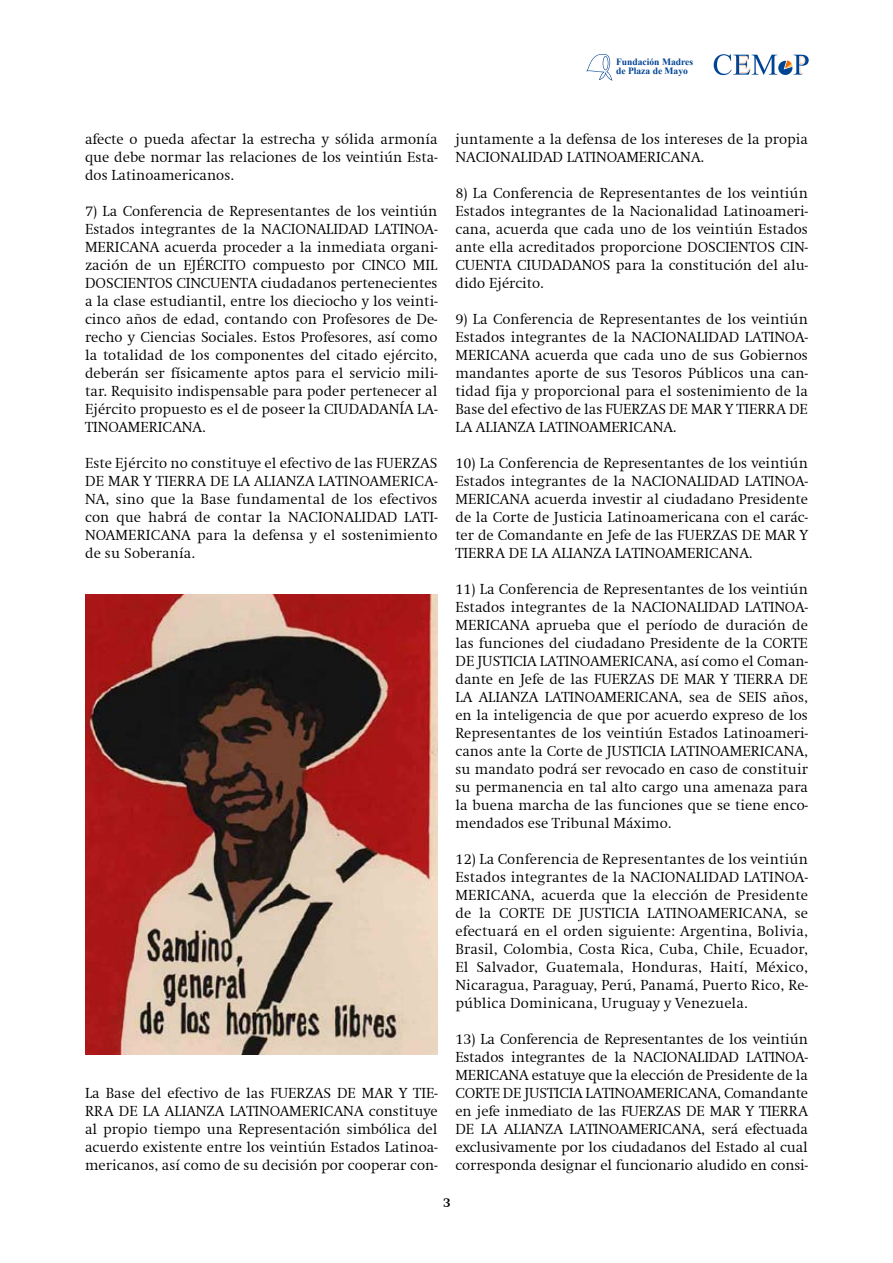
<style>
.page{position:relative;width:893px;height:1263px;background:#fff}
.page>*{position:absolute;margin:0;border:0;box-sizing:border-box;transform-origin:0 0}
.t1{font:300 15px/18px "Swift";color:#000;text-align:justify}
.t2{font:700 13.5px "Swift";color:#000}
.t3{font:700 9.6px/9px "Times New Roman";color:#004494}
</style>
<div class="page">
<svg style="left:714px;top:54px;width:95px;height:21px"></svg>
<svg style="left:586px;top:54px;width:26px;height:27px"></svg>
<img style="left:85px;top:594px;width:352px;height:460px">
<p class="t3" style="left:616px;top:57px;width:79px">Fundación Madres de Plaza de Mayo</p>
<p class="t1" style="left:85px;top:130px;width:354px">afecte o pueda afectar la estrecha y sólida armonía que debe normar las relaciones de los veintiún Esta&shy;dos Latinoamericanos.</p>
<p class="t1" style="left:85px;top:202px;width:354px">7) La Conferencia de Representantes de los veintiún Estados integrantes de la NACIONALIDAD LATINOA-MERICANA acuerda proceder a la inmediata organi&shy;zación de un EJÉRCITO compuesto por CINCO MIL DOSCIENTOS CINCUENTA ciudadanos pertenecientes a la clase estudiantil, entre los dieciocho y los veinti&shy;cinco años de edad, contando con Profesores de De&shy;recho y Ciencias Sociales. Estos Profesores, así como la totalidad de los componentes del citado ejército, deberán ser físicamente aptos para el servicio mili&shy;tar. Requisito indispensable para poder pertenecer al Ejército propuesto es el de poseer la CIUDADANÍA LA-TINOAMERICANA.</p>
<p class="t1" style="left:85px;top:454px;width:354px">Este Ejército no constituye el efectivo de las FUERZAS DE MAR Y TIERRA DE LA ALIANZA LATINOAMERICA-NA, sino que la Base fundamental de los efectivos con que habrá de contar la NACIONALIDAD LATI-NOAMERICANA para la defensa y el sostenimiento de su Soberanía.</p>
<p class="t1" style="left:85px;top:1084px;width:354px">La Base del efectivo de las FUERZAS DE MAR Y TIE-RRA DE LA ALIANZA LATINOAMERICANA constituye al propio tiempo una Representación simbólica del acuerdo existente entre los veintiún Estados Latinoa&shy;mericanos, así como de su decisión por cooperar con-</p>
<p class="t1" style="left:455px;top:130px;width:354px">juntamente a la defensa de los intereses de la propia<br>NACIONALIDAD LATINOAMERICANA.</p>
<p class="t1" style="left:455px;top:184px;width:354px">8) La Conferencia de Representantes de los veintiún Estados integrantes de la Nacionalidad Latinoameri&shy;cana, acuerda que cada uno de los veintiún Estados ante ella acreditados proporcione DOSCIENTOS CIN-CUENTA CIUDADANOS para la constitución del alu&shy;dido Ejército.</p>
<p class="t1" style="left:455px;top:310px;width:354px">9) La Conferencia de Representantes de los veintiún Estados integrantes de la NACIONALIDAD LATINOA-MERICANA acuerda que cada uno de sus Gobiernos mandantes aporte de sus Tesoros Públicos una can&shy;tidad fija y proporcional para el sostenimiento de la Base del efectivo de las FUERZAS DE MAR Y TIERRA DE LA ALIANZA LATINOAMERICANA.</p>
<p class="t1" style="left:455px;top:454px;width:354px">10) La Conferencia de Representantes de los veintiún Estados integrantes de la NACIONALIDAD LATINOA-MERICANA acuerda investir al ciudadano Presidente de la Corte de Justicia Latinoamericana con el carác&shy;ter de Comandante en Jefe de las FUERZAS DE MAR Y TIERRA DE LA ALIANZA LATINOAMERICANA.</p>
<p class="t1" style="left:455px;top:580px;width:354px">11) La Conferencia de Representantes de los veintiún Estados integrantes de la NACIONALIDAD LATINOA-MERICANA aprueba que el período de duración de las funciones del ciudadano Presidente de la CORTE DE JUSTICIA LATINOAMERICANA, así como el Coman&shy;dante en Jefe de las FUERZAS DE MAR Y TIERRA DE LA ALIANZA LATINOAMERICANA, sea de SEIS años, en la inteligencia de que por acuerdo expreso de los Representantes de los veintiún Estados Latinoameri&shy;canos ante la Corte de JUSTICIA LATINOAMERICANA, su mandato podrá ser revocado en caso de constituir su permanencia en tal alto cargo una amenaza para la buena marcha de las funciones que se tiene enco&shy;mendados ese Tribunal Máximo.</p>
<p class="t1" style="left:455px;top:850px;width:354px">12) La Conferencia de Representantes de los veintiún Estados integrantes de la NACIONALIDAD LATINOA-MERICANA, acuerda que la elección de Presidente de la CORTE DE JUSTICIA LATINOAMERICANA, se efectuará en el orden siguiente: Argentina, Bolivia, Brasil, Colombia, Costa Rica, Cuba, Chile, Ecuador, El Salvador, Guatemala, Honduras, Haití, México, Nicaragua, Paraguay, Perú, Panamá, Puerto Rico, Re&shy;pública Dominicana, Uruguay y Venezuela.</p>
<p class="t1" style="left:455px;top:1030px;width:354px">13) La Conferencia de Representantes de los veintiún Estados integrantes de la NACIONALIDAD LATINOA-MERICANA estatuye que la elección de Presidente de la CORTE DE JUSTICIA LATINOAMERICANA, Comandante en jefe inmediato de las FUERZAS DE MAR Y TIERRA DE LA ALIANZA LATINOAMERICANA, será efectuada exclusivamente por los ciudadanos del Estado al cual corresponda designar el funcionario aludido en consi-</p>
<p class="t2" style="left:444px;top:1195px;width:9px">3</p>
</div>
